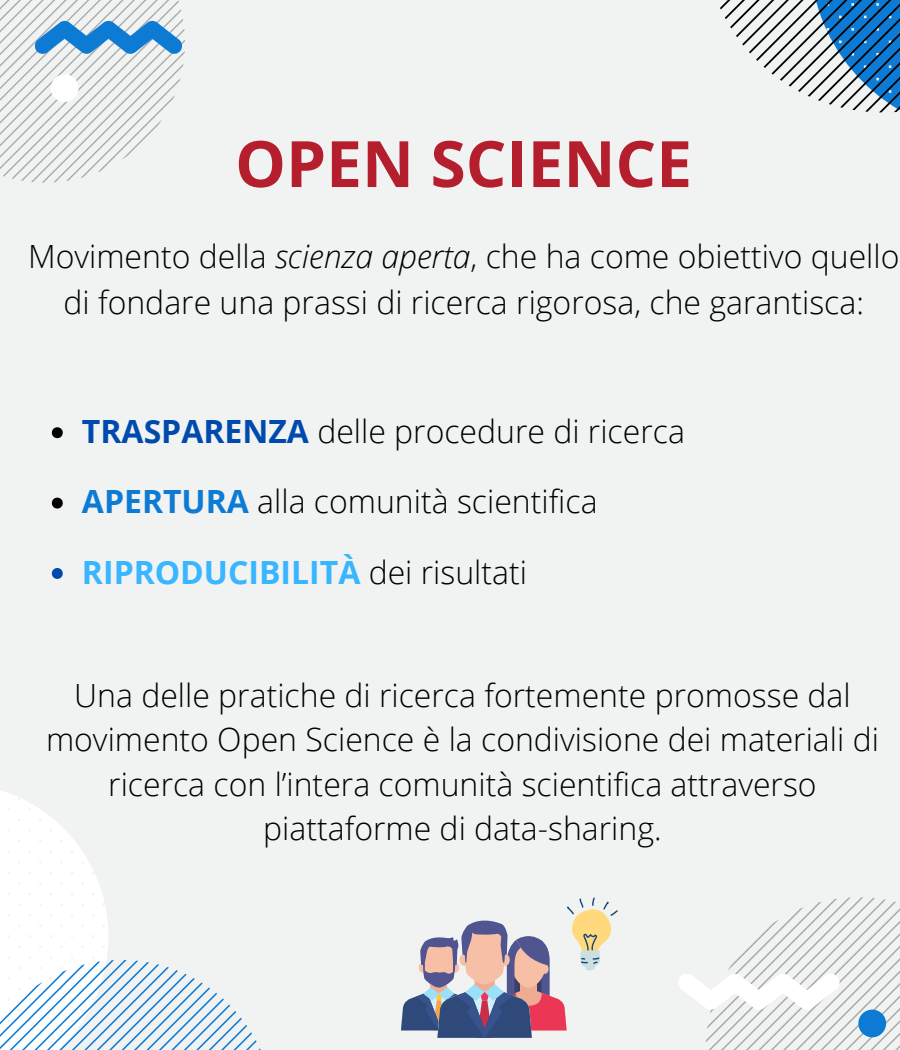
<style>
.page{position:relative;width:900px;height:1050px;background:#f1f2f2}
.page>*{position:absolute;margin:0;border:0;box-sizing:border-box;transform-origin:0 0}
.t1{font:700 64px "Open Sans";color:#b41e2d}
.t2{font:300 32px/44.2px "Open Sans";color:#000;text-align:center}
.t3{font:700 32px "Open Sans";color:#38b6ff}
.s1{font-style:italic}
.s2{font-weight:700;color:#004aad}
.s3{font-weight:700;color:#0d7bd4}
.s4{font-weight:300;color:#000}
</style>
<div class="page">
<svg style="left:720px;top:0;width:180px;height:113px"></svg>
<svg style="left:0;top:0;width:185px;height:183px"></svg>
<svg style="left:0;top:791px;width:261px;height:259px"></svg>
<svg style="left:679px;top:897px;width:221px;height:153px"></svg>
<div style="left:51px;top:74px;width:27px;height:28px;background:#fff;border-radius:50%"></div>
<div style="left:858px;top:1010px;width:28px;height:27px;background:#0d7bd4;border-radius:50%"></div>
<svg style="left:52px;top:427px;width:11px;height:11px"></svg>
<svg style="left:52px;top:498px;width:11px;height:11px"></svg>
<svg style="left:52px;top:568px;width:11px;height:11px"></svg>
<svg style="left:401px;top:897px;width:217px;height:141px"></svg>
<p class="t1" style="left:235px;top:119px;width:458px">OPEN SCIENCE</p>
<p class="t2" style="left:28px;top:233px;width:873px;line-height:46.1px">Movimento della <span class="s1">scienza aperta</span>, che ha come obiettivo quello di fondare una prassi di ricerca rigorosa, che garantisca:</p>
<p class="t2" style="left:82px;top:409px;width:604px"><span class="s2">TRASPARENZA</span> delle procedure di ricerca</p>
<p class="t2" style="left:82px;top:479px;width:517px"><span class="s3">APERTURA</span> alla comunità scientifica</p>
<p class="t3" style="left:82px;top:550px;width:447px">RIPRODUCIBILITÀ <span class="s4">dei risultati</span></p>
<p class="t2" style="left:46px;top:673px;width:834px">Una delle pratiche di ricerca fortemente promosse dal movimento Open Science è la condivisione dei materiali di ricerca con l’intera comunità scientifica attraverso piattaforme di data-sharing.</p>
</div>
